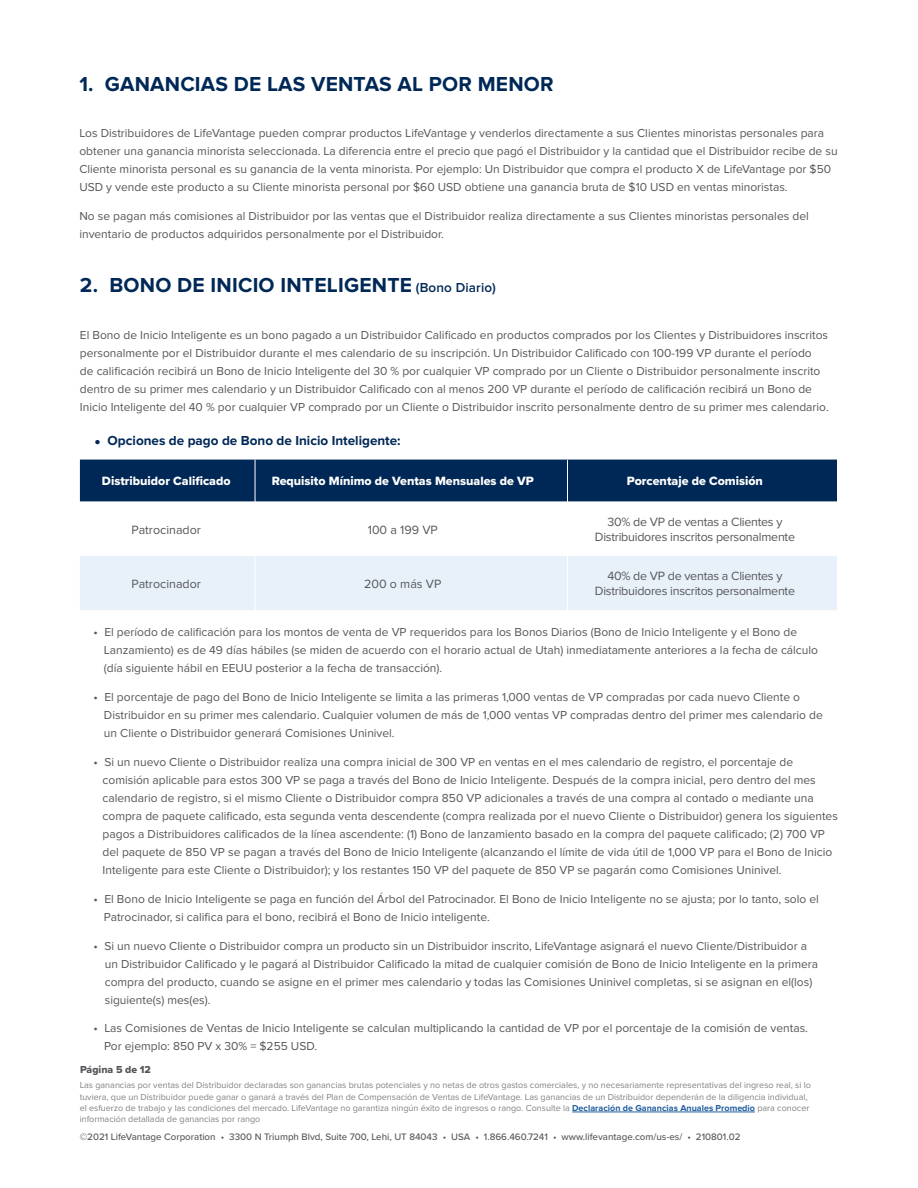
<style>
.page{position:relative;width:918px;height:1188px;background:#fff}
.page>*{position:absolute;margin:0;border:0;box-sizing:border-box;transform-origin:0 0}
.t1{font:700 27px "Proxima Nova";color:#002856}
.t2{font:700 21px "Proxima Nova";letter-spacing:.01em;color:#002856}
.t3{font:700 13.5px "Proxima Nova";color:#002856}
.t4{font:12.45px/15px "Proxima Nova";letter-spacing:-.02em;color:#56565a;text-align:center}
.t5{font:12.45px "Proxima Nova Extrabld";color:#fff}
.t6{font:12.45px "Proxima Nova";color:#56565a}
.t7{font:12px/18px "Proxima Nova";color:#56565a}
.t8{font:10.5px "Proxima Nova Extrabld";color:#56565a}
.t9{font:500 9.75px "Proxima Nova";color:#58595b}
.t10{font:9px/11.2px "Proxima Nova";color:#808285}
.s1{font-weight:600;font-size:13.5px}
.s2{font-size:12.45px}
.s3{font-weight:700;color:#215e9e}
</style>
<div class="page">
<hr style="left:572px;top:1112px;width:183px;height:1px;background:#215e9e">
<div style="left:80px;top:460px;width:757px;height:41px;background:#002856"></div>
<div style="left:80px;top:556px;width:757px;height:54px;background:#e8f1fa"></div>
<hr style="left:255px;top:460px;width:1px;height:160px;background:#fff">
<hr style="left:567px;top:460px;width:1px;height:160px;background:#fff">
<h2 class="t2" style="left:79px;top:72px;width:476px">1. GANANCIAS DE LAS VENTAS AL POR MENOR</h2>
<p class="t7" style="left:79px;top:125px;width:760px">Los Distribuidores de LifeVantage pueden comprar productos LifeVantage y venderlos directamente a sus Clientes minoristas personales para obtener una ganancia minorista seleccionada. La diferencia entre el precio que pagó el Distribuidor y la cantidad que el Distribuidor recibe de su Cliente minorista personal es su ganancia de la venta minorista. Por ejemplo: Un Distribuidor que compra el producto X de LifeVantage por $50<br>USD y vende este producto a su Cliente minorista personal por $60 USD obtiene una ganancia bruta de $10 USD en ventas minoristas.</p>
<p class="t7" style="left:79px;top:207px;width:731px">No se pagan más comisiones al Distribuidor por las ventas que el Distribuidor realiza directamente a sus Clientes minoristas personales del inventario de productos adquiridos personalmente por el Distribuidor.</p>
<h2 class="t2" style="left:80px;top:273px;width:418px">2. BONO DE INICIO INTELIGENTE <span class="s1">(Bono Diario)</span></h2>
<p class="t7" style="left:80px;top:326px;width:750px">El Bono de Inicio Inteligente es un bono pagado a un Distribuidor Calificado en productos comprados por los Clientes y Distribuidores inscritos personalmente por el Distribuidor durante el mes calendario de su inscripción. Un Distribuidor Calificado con 100-199 VP durante el período<br>de calificación recibirá un Bono de Inicio Inteligente del 30 % por cualquier VP comprado por un Cliente o Distribuidor personalmente inscrito dentro de su primer mes calendario y un Distribuidor Calificado con al menos 200 VP durante el período de calificación recibirá un Bono de Inicio Inteligente del 40 % por cualquier VP comprado por un Cliente o Distribuidor inscrito personalmente dentro de su primer mes calendario.</p>
<h1 class="t1" style="left:94px;top:419px;width:8px">.</h1>
<p class="t3" style="left:108px;top:433px;width:295px">Opciones de pago de Bono de Inicio Inteligente:</p>
<p class="t5" style="left:102px;top:472px;width:130px">Distribuidor Calificado</p>
<p class="t5" style="left:272px;top:472px;width:263px">Requisito Mínimo de Ventas Mensuales de VP</p>
<p class="t5" style="left:627px;top:472px;width:137px">Porcentaje de Comisión</p>
<p class="t6" style="left:132px;top:522px;width:71px">Patrocinador</p>
<p class="t4" style="left:368px;top:522px;width:72px">100 a 199 VP</p>
<p class="t4" style="left:595px;top:515px;width:202px">30% de VP de ventas a Clientes y<br>Distribuidores inscritos personalmente</p>
<p class="t6" style="left:132px;top:577px;width:71px">Patrocinador</p>
<p class="t4" style="left:364px;top:576px;width:79px">200 o más VP</p>
<p class="t4" style="left:595px;top:569px;width:202px">40% de VP de ventas a Clientes y<br>Distribuidores inscritos personalmente</p>
<p class="t7" style="left:104px;top:624px;width:716px;text-indent:-10px"><span class="s2">•</span> El período de calificación para los montos de venta de VP requeridos para los Bonos Diarios (Bono de Inicio Inteligente y el Bono de<br>Lanzamiento) es de 49 días hábiles (se miden de acuerdo con el horario actual de Utah) inmediatamente anteriores a la fecha de cálculo (día siguiente hábil en EEUU posterior a la fecha de transacción).</p>
<p class="t7" style="left:104px;top:688px;width:720px;text-indent:-10px"><span class="s2">•</span> El porcentaje de pago del Bono de Inicio Inteligente se limita a las primeras 1,000 ventas de VP compradas por cada nuevo Cliente o<br>Distribuidor en su primer mes calendario. Cualquier volumen de más de 1,000 ventas VP compradas dentro del primer mes calendario de un Cliente o Distribuidor generará Comisiones Uninivel.</p>
<p class="t7" style="left:103px;top:753px;width:737px;text-indent:-9px"><span class="s2">•</span> Si un nuevo Cliente o Distribuidor realiza una compra inicial de 300 VP en ventas en el mes calendario de registro, el porcentaje de comisión aplicable para estos 300 VP se paga a través del Bono de Inicio Inteligente. Después de la compra inicial, pero dentro del mes calendario de registro, si el mismo Cliente o Distribuidor compra 850 VP adicionales a través de una compra al contado o mediante una compra de paquete calificado, esta segunda venta descendente (compra realizada por el nuevo Cliente o Distribuidor) genera los siguientes pagos a Distribuidores calificados de la línea ascendente: (1) Bono de lanzamiento basado en la compra del paquete calificado; (2) 700 VP del paquete de 850 VP se pagan a través del Bono de Inicio Inteligente (alcanzando el límite de vida útil de 1,000 VP para el Bono de Inicio Inteligente para este Cliente o Distribuidor); y los restantes 150 VP del paquete de 850 VP se pagarán como Comisiones Uninivel.</p>
<p class="t7" style="left:104px;top:890px;width:717px;text-indent:-10px"><span class="s2">•</span> El Bono de Inicio Inteligente se paga en función del Árbol del Patrocinador. El Bono de Inicio Inteligente no se ajusta; por lo tanto, solo el<br>Patrocinador, si califica para el bono, recibirá el Bono de Inicio inteligente.</p>
<p class="t7" style="left:105px;top:937px;width:715px;text-indent:-11px"><span class="s2">•</span> Si un nuevo Cliente o Distribuidor compra un producto sin un Distribuidor inscrito, LifeVantage asignará el nuevo Cliente/Distribuidor a un Distribuidor Calificado y le pagará al Distribuidor Calificado la mitad de cualquier comisión de Bono de Inicio Inteligente en la primera compra del producto, cuando se asigne en el primer mes calendario y todas las Comisiones Uninivel completas, si se asignan en el(los) siguiente(s) mes(es).</p>
<p class="t7" style="left:104px;top:1020px;width:705px;text-indent:-11px"><span class="s2">•</span> Las Comisiones de Ventas de Inicio Inteligente se calculan multiplicando la cantidad de VP por el porcentaje de la comisión de ventas.<br>Por ejemplo: 850 PV x 30% = $255 USD.</p>
<p class="t8" style="left:80px;top:1061px;width:72px">Página 5 de 12</p>
<p class="t10" style="left:80px;top:1080px;width:733px">Las ganancias por ventas del Distribuidor declaradas son ganancias brutas potenciales y no netas de otros gastos comerciales, y no necesariamente representativas del ingreso real, si lo tuviera, que un Distribuidor puede ganar o ganará a través del Plan de Compensación de Ventas de LifeVantage. Las ganancias de un Distribuidor dependerán de la diligencia individual, el esfuerzo de trabajo y las condiciones del mercado. LifeVantage no garantiza ningún éxito de ingresos o rango. Consulte la <span class="s3">Declaración de Ganancias Anuales Promedio</span> para conocer información detallada de ganancias por rango</p>
<p class="t9" style="left:80px;top:1129px;width:662px">©2021 LifeVantage Corporation • 3300 N Triumph Blvd, Suite 700, Lehi, UT 84043 • USA • 1.866.460.7241 • www.lifevantage.com/us-es/ • 210801.02</p>
</div>
